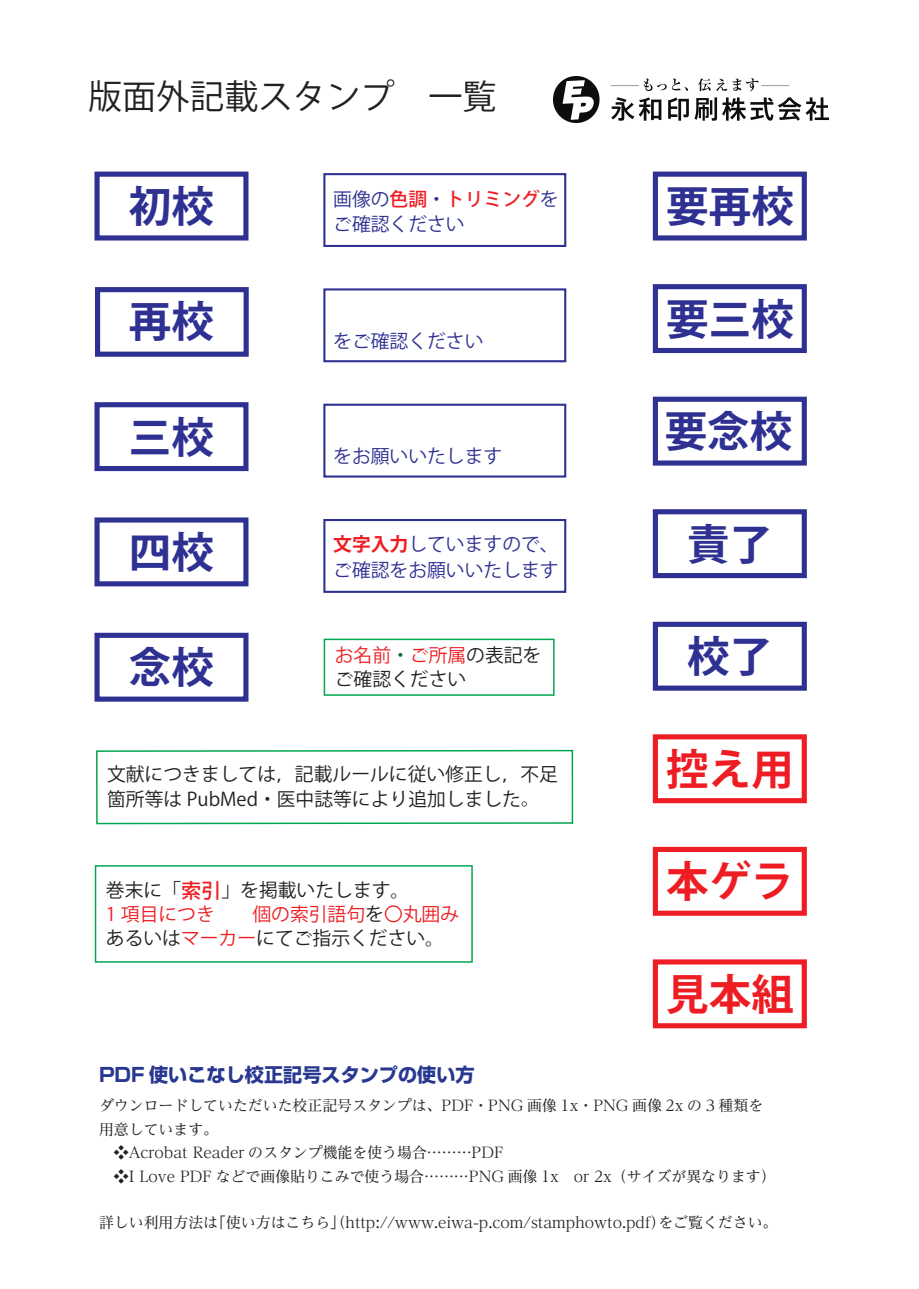
<style>
.page{position:relative;width:919px;height:1289px;background:#fff}
.page>*{position:absolute;margin:0;border:0;box-sizing:border-box;transform-origin:0 0}
.t1{font:700 42.45px "Koz Go Pr 6 N";color:#2e3092}
.t2{font:700 42.45px "Koz Go Pr 6 N";color:#ee1d23}
.t3{font:34.05px "Koz Go Pr 6 N";color:#231f20}
.t4{font:700 19.2px "Shin Go Pro";color:#283890}
.t5{font:18.75px/24.5px "Koz Go Pr 6 N";color:#231f20}
.t6{font:18.75px/25.5px "Koz Go Pr 6 N";color:#2e3092}
.t7{font:14.85px/23.4px "Reim Pro";color:#231f20}
.s1{font-weight:500;color:#ee1d23}
.s2{font-weight:700;color:#ee1d23}
.s3{color:#ee1d23}
.s4{color:#0c6638}
.s5{font-weight:500;font-size:20.25px;color:#ee1d23}
</style>
<div class="page">
<div style="left:94px;top:172px;width:154px;height:68px;border:5px solid #2e3092"></div>
<div style="left:95px;top:287px;width:154px;height:70px;border:5px solid #2e3092"></div>
<div style="left:94px;top:402px;width:154px;height:69px;border:5px solid #2e3092"></div>
<div style="left:94px;top:517px;width:154px;height:69px;border:5px solid #2e3092"></div>
<div style="left:94px;top:632px;width:154px;height:69px;border:5px solid #2e3092"></div>
<div style="left:323px;top:173px;width:243px;height:74px;border:2px solid #2e3092"></div>
<div style="left:323px;top:288px;width:243px;height:74px;border:2px solid #2e3092"></div>
<div style="left:323px;top:403px;width:243px;height:74px;border:2px solid #2e3092"></div>
<div style="left:323px;top:519px;width:243px;height:74px;border:2px solid #2e3092"></div>
<div style="left:652px;top:959px;width:154px;height:69px;border:5px solid #ee1d23"></div>
<div style="left:652px;top:172px;width:154px;height:68px;border:5px solid #2e3092"></div>
<div style="left:652px;top:284px;width:154px;height:69px;border:5px solid #2e3092"></div>
<div style="left:652px;top:396px;width:154px;height:69px;border:5px solid #2e3092"></div>
<div style="left:652px;top:509px;width:154px;height:69px;border:5px solid #2e3092"></div>
<div style="left:652px;top:621px;width:154px;height:69px;border:5px solid #2e3092"></div>
<div style="left:652px;top:734px;width:154px;height:69px;border:5px solid #ee1d23"></div>
<div style="left:652px;top:846px;width:154px;height:69px;border:5px solid #ee1d23"></div>
<div style="left:323px;top:638px;width:231px;height:57px;border:1px solid #00a54f"></div>
<div style="left:95px;top:865px;width:377px;height:97px;border:1px solid #00a54f"></div>
<svg style="left:96px;top:749px;width:478px;height:76px"></svg>
<img style="left:553px;top:76px;width:275px;height:47px">
<h2 class="t3" style="left:88px;top:77px;width:410px">版面外記載スタンプ　一覧</h2>
<h1 class="t1" style="left:129px;top:182px;width:87px">初校</h1>
<h1 class="t1" style="left:129px;top:298px;width:87px">再校</h1>
<h1 class="t1" style="left:129px;top:413px;width:87px">三校</h1>
<h1 class="t1" style="left:129px;top:528px;width:87px">四校</h1>
<h1 class="t1" style="left:129px;top:643px;width:87px">念校</h1>
<p class="t6" style="left:333px;top:186px;width:227px">画像の<span class="s1">色調</span>・<span class="s1">トリミング</span>をご確認ください</p>
<p class="t6" style="left:333px;top:328px;width:152px">をご確認ください</p>
<p class="t6" style="left:333px;top:444px;width:171px">をお願いいたします</p>
<p class="t6" style="left:333px;top:532px;width:227px"><span class="s2">文字入力</span>していますので、ご確認をお願いいたします</p>
<p class="t5" style="left:335px;top:643px;width:208px"><span class="s3">お名前</span><span class="s4">・</span><span class="s3">ご所属</span>の表記をご確認ください</p>
<p class="t5" style="left:107px;top:762px;width:452px">文献につきましては，記載ルールに従い修正し，不足箇所等は PubMed・医中誌等により追加しました。</p>
<p class="t5" style="left:106px;top:878px;width:355px">巻末に「<span class="s5">索引</span>」を掲載いたします。<br><span class="s3">1 項目につき　　個の索引語句</span>を<span class="s3">〇丸囲み</span>あるいは<span class="s3">マーカー</span>にてご指示ください。</p>
<h1 class="t1" style="left:666px;top:182px;width:129px">要再校</h1>
<h1 class="t1" style="left:666px;top:295px;width:129px">要三校</h1>
<h1 class="t1" style="left:664px;top:407px;width:129px">要念校</h1>
<h1 class="t1" style="left:687px;top:520px;width:87px">責了</h1>
<h1 class="t1" style="left:687px;top:632px;width:87px">校了</h1>
<h1 class="t2" style="left:666px;top:745px;width:129px">控え用</h1>
<h1 class="t2" style="left:666px;top:857px;width:129px">本ゲラ</h1>
<h1 class="t2" style="left:666px;top:970px;width:129px">見本組</h1>
<p class="t4" style="left:99px;top:1059px;width:377px">PDF 使いこなし校正記号スタンプの使い方</p>
<p class="t7" style="left:99px;top:1093px;width:678px">ダウンロードしていただいた校正記号スタンプは、PDF・PNG 画像 1x・PNG 画像 2x の 3 種類を用意しています。<br>　❖Acrobat Reader のスタンプ機能を使う場合………PDF<br>　❖I Love PDF などで画像貼りこみで使う場合………PNG 画像 1x　or 2x（サイズが異なります）</p>
<p class="t7" style="left:99px;top:1210px;width:680px">詳しい利用方法は「使い方はこちら」（http://www.eiwa-p.com/stamphowto.pdf）をご覧ください。</p>
</div>
